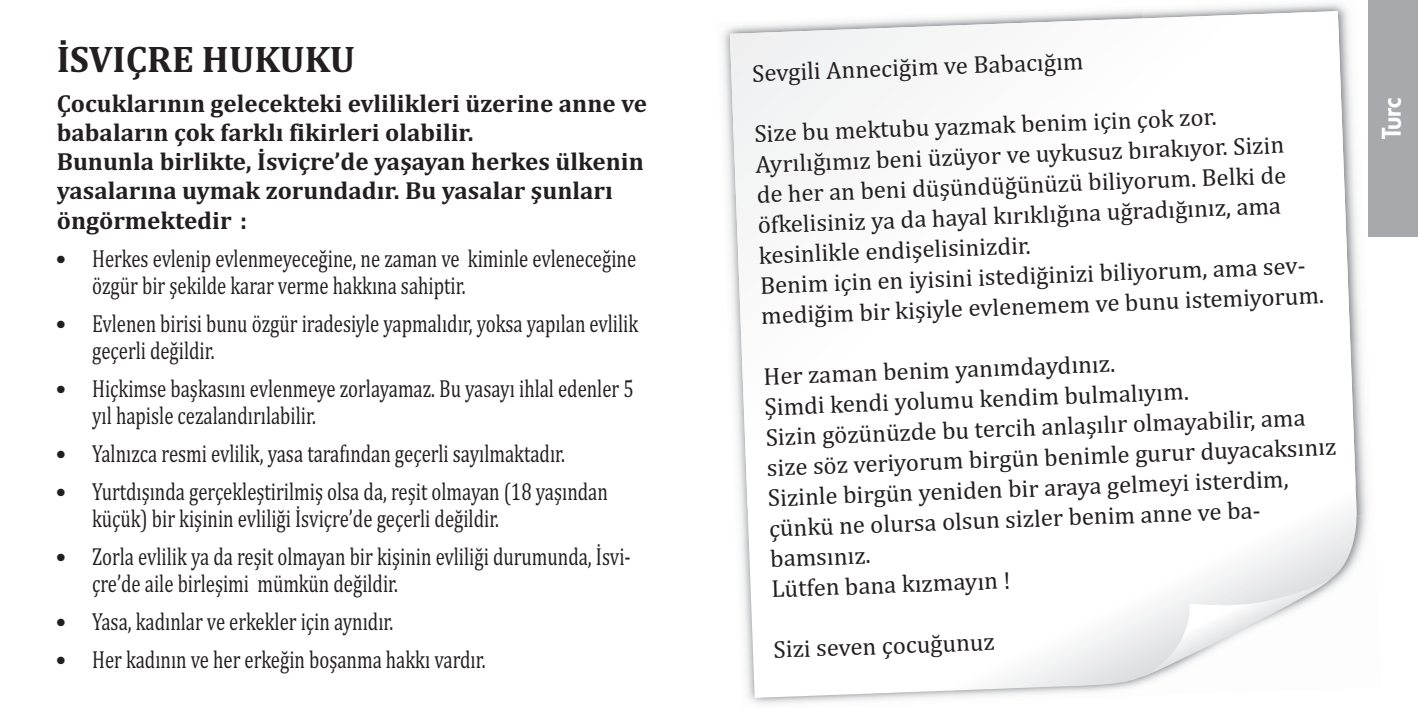
<style>
.page{position:relative;width:1418px;height:709px;background:#fff}
.page>*{position:absolute;margin:0;border:0;box-sizing:border-box;transform-origin:0 0}
.t1{font:700 37.5px "Cambria";color:#231f20}
.t2{font:25px/27.2px "Cambria";color:#231f20;scale:.75 1}
.t3{font:700 25px/29.2px "Cambria";color:#231f20}
.t4{font:800 25px "Futura";color:#fff}
.t5{font:24.75px/30.2px "Cambria";color:#231f20}
.s1{font-family:"Futura";font-weight:300;font-stretch:condensed;font-size:20px}
</style>
<div class="page">
<img style="left:722px;top:28px;width:7px;height:158px">
<img style="left:1362px;top:393px;width:5px;height:121px">
<svg style="left:737px;top:97px;width:625px;height:601px"></svg>
<svg style="left:1139px;top:580px;width:190px;height:98px"></svg>
<svg style="left:729px;top:11px;width:626px;height:496px"></svg>
<div style="left:1368px;top:0;width:49px;height:236px;background:#a8a9ad"></div>
<h1 class="t1" style="left:57px;top:37px;width:300px">İsviçre Hukuku</h1>
<p class="t3" style="left:57px;top:88px;width:592px">çocuklarının gelecekteki evlilikleri üzerine anne ve babaların çok farklı fikirleri olabilir.<br>Bununla birlikte, İsviçre’de yaşayan herkes ülkenin yasalarına uymak zorundadır. Bu yasalar şunları öngörmektedir :</p>
<p class="t2" style="left:92px;top:244px;width:727px;text-indent:-35px"><span class="s1">•</span> Herkes evlenip evlenmeyeceğine, ne zaman ve kiminle evleneceğine özgür bir şekilde karar verme hakkına sahiptir.</p>
<p class="t2" style="left:92px;top:309px;width:729px;text-indent:-35px"><span class="s1">•</span> Evlenen birisi bunu özgür iradesiyle yapmalıdır, yoksa yapılan evlilik geçerli değildir.</p>
<p class="t2" style="left:92px;top:374px;width:723px;text-indent:-35px"><span class="s1">•</span> Hiçkimse başkasını evlenmeye zorlayamaz. Bu yasayı ihlal edenler 5 yıl hapisle cezalandırılabilir.</p>
<p class="t2" style="left:57px;top:440px;width:679px"><span class="s1">•</span> Yalnızca resmi evlilik, yasa tarafından geçerli sayılmaktadır.</p>
<p class="t2" style="left:92px;top:477px;width:689px;text-indent:-35px"><span class="s1">•</span> Yurtdışında gerçekleştirilmiş olsa da, reşit olmayan (18 yaşından küçük) bir kişinin evliliği İsviçre’de geçerli değildir.</p>
<p class="t2" style="left:92px;top:543px;width:719px;text-indent:-35px"><span class="s1">•</span> Zorla evlilik ya da reşit olmayan bir kişinin evliliği durumunda, İsvi&shy;çre’de aile birleşimi mümkün değildir.</p>
<p class="t2" style="left:57px;top:608px;width:450px"><span class="s1">•</span> Yasa, kadınlar ve erkekler için aynıdır.</p>
<p class="t2" style="left:57px;top:646px;width:573px"><span class="s1">•</span> Her kadının ve her erkeğin boşanma hakkı vardır.</p>
<p class="t5" style="left:751px;top:57px;width:333px;rotate:-2deg">Sevgili Anneciğim ve Babacığım</p>
<p class="t5" style="left:754px;top:118px;width:565px;rotate:-2deg">Size bu mektubu yazmak benim için çok zor.<br>Ayrılığımız beni üzüyor ve uykusuz bırakıyor. Sizin<br>de her an beni düşündüğünüzü biliyorum. Belki de öfkelisiniz ya da hayal kırıklığına uğradığınız, ama kesinlikle endişelisinizdir.<br>Benim için en iyisini istediğinizi biliyorum, ama sev&shy;mediğim bir kişiyle evlenemem ve bunu istemiyorum.</p>
<p class="t5" style="left:763px;top:361px;width:571px;rotate:-2deg">Her zaman benim yanımdaydınız.<br>Şimdi kendi yolumu kendim bulmalıyım.<br>Sizin gözünüzde bu tercih anlaşılır olmayabilir, ama size söz veriyorum birgün benimle gurur duyacaksınız Sizinle birgün yeniden bir araya gelmeyi isterdim, çünkü ne olursa olsun sizler benim anne ve ba&shy;bamsınız.<br>Lütfen bana kızmayın !</p>
<p class="t5" style="left:773px;top:634px;width:223px;rotate:-2deg">Sizi seven çocuğunuz</p>
<p class="t4" style="left:1379px;top:139px;width:43px;rotate:-90deg">Turc</p>
</div>
